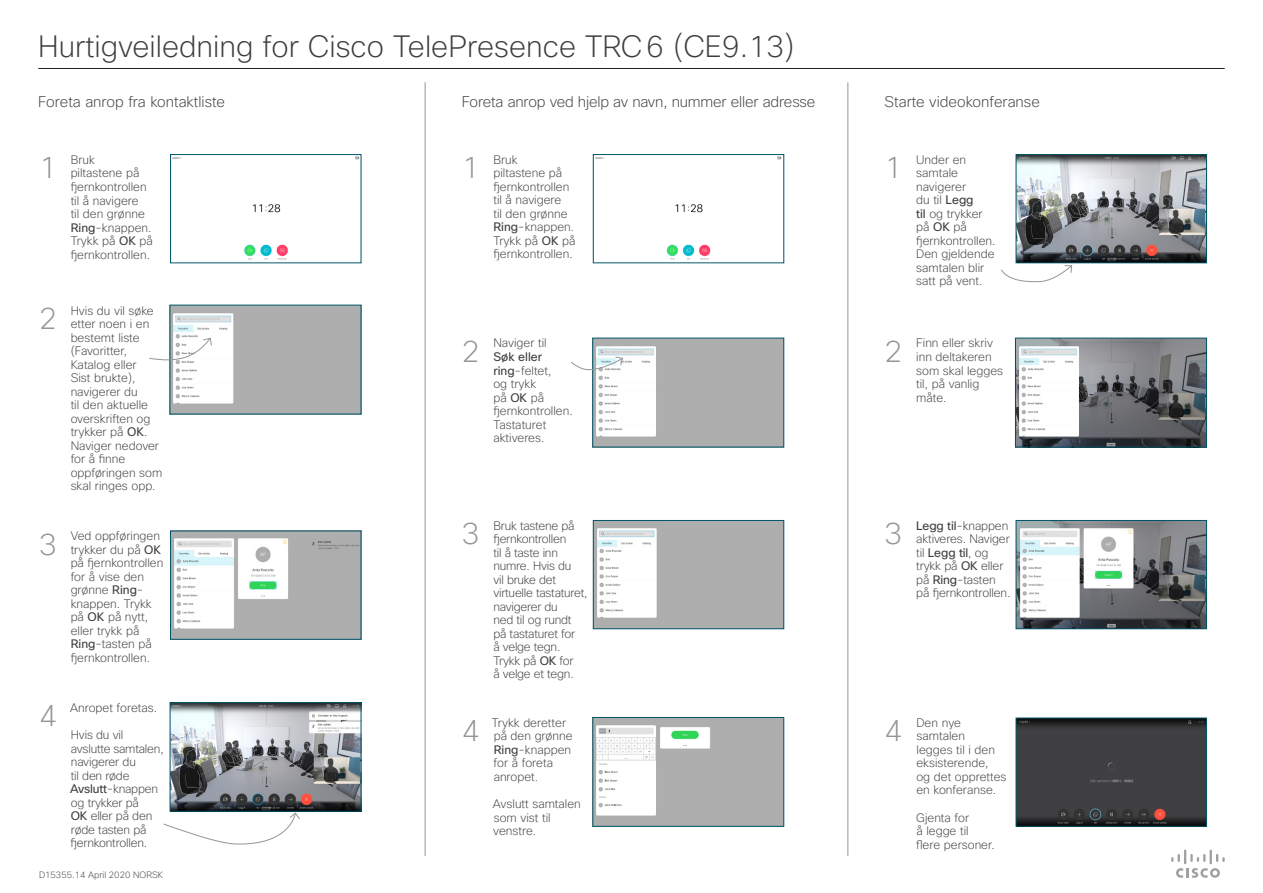
<style>
.page{position:relative;width:1263px;height:893px;background:#fff}
.page>*{position:absolute;margin:0;border:0;box-sizing:border-box;transform-origin:0 0}
.Subhead1{font:200 30px "Cisco Sans";color:#3e3e3f}
.t1{font:200 30px "Cisco Sans";color:#939598}
.Subhead1-2{font:200 15px "Cisco Sans";letter-spacing:-.01em;color:#3e3e3f}
.CartoonAnnotation{font:200 12px/13.5px "Cisco Sans";color:#3e3e3f}
.CartoonAnnotation-2{font:200 12px/13.5px "Cisco Sans";letter-spacing:-.02em;color:#3e3e3f}
.t2{font:200 9px "Cisco Sans";color:#3e3e3f}
.s1{font-weight:400}
</style>
<div class="page">
<img style="left:172px;top:704px;width:187px;height:105px">
<div style="left:170px;top:702px;width:191px;height:109px;border:1px solid #005467"></div>
<img style="left:172px;top:156px;width:187px;height:104px">
<div style="left:170px;top:154px;width:191px;height:109px;border:1px solid #005467"></div>
<img style="left:172px;top:533px;width:187px;height:104px">
<img style="left:172px;top:307px;width:187px;height:105px">
<img style="left:595px;top:719px;width:187px;height:105px">
<div style="left:593px;top:717px;width:191px;height:109px;border:1px solid #005467"></div>
<img style="left:595px;top:156px;width:187px;height:104px">
<div style="left:593px;top:154px;width:191px;height:109px;border:1px solid #005467"></div>
<img style="left:595px;top:522px;width:187px;height:105px">
<div style="left:593px;top:520px;width:191px;height:109px;border:1px solid #005467"></div>
<img style="left:595px;top:340px;width:187px;height:105px">
<img style="left:1018px;top:156px;width:186px;height:105px">
<div style="left:1016px;top:154px;width:190px;height:109px;border:1px solid #005467"></div>
<img style="left:1018px;top:720px;width:186px;height:104px">
<div style="left:1016px;top:718px;width:190px;height:108px;border:1px solid #005467"></div>
<img style="left:1018px;top:522px;width:186px;height:105px">
<div style="left:1016px;top:520px;width:190px;height:109px;border:1px solid #005467"></div>
<img style="left:1017px;top:340px;width:187px;height:105px">
<div style="left:1015px;top:338px;width:191px;height:109px;border:1px solid #005467"></div>
<hr style="left:425px;top:82px;width:1px;height:774px;background:#939598">
<hr style="left:847px;top:82px;width:1px;height:774px;background:#939598">
<svg style="left:1171px;top:849px;width:54px;height:29px"></svg>
<hr style="left:38px;top:68px;width:1187px;height:1px;background:#231f20">
<svg style="left:1001px;top:265px;width:71px;height:18px"></svg>
<svg style="left:571px;top:356px;width:52px;height:18px"></svg>
<svg style="left:149px;top:337px;width:63px;height:25px"></svg>
<svg style="left:163px;top:812px;width:137px;height:33px"></svg>
<h1 class="Subhead1" style="left:38px;top:27px;width:758px">Hurtigveiledning for Cisco TelePresence TRC6 (CE9.13)</h1>
<h1 class="Subhead1-2" style="left:38px;top:92px;width:188px">Foreta anrop fra kontaktliste</h1>
<h1 class="Subhead1-2" style="left:462px;top:92px;width:355px">Foreta anrop ved hjelp av navn, nummer eller adresse</h1>
<h1 class="Subhead1-2" style="left:884px;top:92px;width:157px">Starte videokonferanse</h1>
<p class="t1" style="left:39px;top:148px;width:20px">1</p>
<p class="CartoonAnnotation" style="left:71px;top:153px;width:84px">Bruk<br>piltastene på fjernkontrollen til å navigere<br>til den grønne<br><span class="s1">Ring</span>-knappen.<br>Trykk på <span class="s1">OK</span> på fjernkontrollen.</p>
<p class="t1" style="left:39px;top:299px;width:20px">2</p>
<p class="CartoonAnnotation" style="left:71px;top:304px;width:93px">Hvis du vil søke etter noen i en bestemt liste (Favoritter,<br>Katalog eller<br>Sist brukte), navigerer du<br>til den aktuelle overskriften og trykker på <span class="s1">OK</span>.<br>Naviger nedover for å finne oppføringen som skal ringes opp.</p>
<p class="t1" style="left:39px;top:525px;width:20px">3</p>
<p class="CartoonAnnotation" style="left:71px;top:530px;width:94px">Ved oppføringen trykker du på <span class="s1">OK </span>på fjernkontrollen for å vise den grønne <span class="s1">Ring&shy;</span>knappen. Trykk på <span class="s1">OK</span> på nytt, eller trykk på<br><span class="s1">Ring</span>-tasten på fjernkontrollen.</p>
<p class="t1" style="left:39px;top:696px;width:20px">4</p>
<p class="CartoonAnnotation" style="left:70px;top:701px;width:88px">Anropet foretas.</p>
<p class="CartoonAnnotation" style="left:70px;top:729px;width:95px">Hvis du vil avslutte samtalen, navigerer du<br>til den røde<br><span class="s1">Avslutt</span>-knappen og trykker på<br><span class="s1">OK</span> eller på den røde tasten på fjernkontrollen.</p>
<p class="t2" style="left:39px;top:869px;width:126px">D15355.14 April 2020 NORSK</p>
<p class="t1" style="left:462px;top:148px;width:19px">1</p>
<p class="CartoonAnnotation" style="left:493px;top:153px;width:84px">Bruk<br>piltastene på fjernkontrollen til å navigere<br>til den grønne<br><span class="s1">Ring</span>-knappen.<br>Trykk på <span class="s1">OK</span> på fjernkontrollen.</p>
<p class="t1" style="left:884px;top:148px;width:19px">1</p>
<p class="CartoonAnnotation" style="left:916px;top:153px;width:81px">Under en samtale navigerer<br>du til <span class="s1">Legg<br>til</span> og trykker på <span class="s1">OK</span> på fjernkontrollen.<br>Den gjeldende samtalen blir satt på vent.</p>
<p class="t1" style="left:462px;top:332px;width:19px">2</p>
<p class="CartoonAnnotation" style="left:493px;top:337px;width:81px">Naviger til<br><span class="s1">Søk eller ring</span>-feltet,<br>og trykk<br>på <span class="s1">OK</span> på fjernkontrollen.<br>Tastaturet aktiveres.</p>
<p class="t1" style="left:884px;top:332px;width:19px">2</p>
<p class="CartoonAnnotation" style="left:916px;top:337px;width:89px">Finn eller skriv inn deltakeren som skal legges til, på vanlig måte.</p>
<p class="t1" style="left:462px;top:514px;width:19px">3</p>
<p class="CartoonAnnotation-2" style="left:493px;top:519px;width:96px">Bruk tastene på fjernkontrollen<br>til å taste inn numre. Hvis du<br>vil bruke det virtuelle tastaturet, navigerer du<br>ned til og rundt<br>på tastaturet for<br>å velge tegn.<br>Trykk på <span class="s1">OK</span> for<br>å velge et tegn.</p>
<p class="t1" style="left:884px;top:514px;width:19px">3</p>
<p class="CartoonAnnotation" style="left:916px;top:519px;width:96px"><span class="s1">Legg til</span>-knappen aktiveres. Naviger til <span class="s1">Legg til</span>, og trykk på <span class="s1">OK</span> eller på <span class="s1">Ring</span>-tasten på fjernkontrollen.</p>
<p class="t1" style="left:462px;top:711px;width:19px">4</p>
<p class="CartoonAnnotation" style="left:916px;top:716px;width:92px">Den nye samtalen<br>legges til i den eksisterende,<br>og det opprettes en konferanse.</p>
<p class="CartoonAnnotation" style="left:916px;top:811px;width:80px">Gjenta for<br>å legge til flere personer.</p>
<p class="CartoonAnnotation" style="left:492px;top:716px;width:82px">Trykk deretter på den grønne<br><span class="s1">Ring</span>-knappen for å foreta anropet.</p>
<p class="CartoonAnnotation" style="left:493px;top:798px;width:89px">Avslutt samtalen som vist til venstre.</p>
<p class="t1" style="left:884px;top:711px;width:19px">4</p>
</div>
